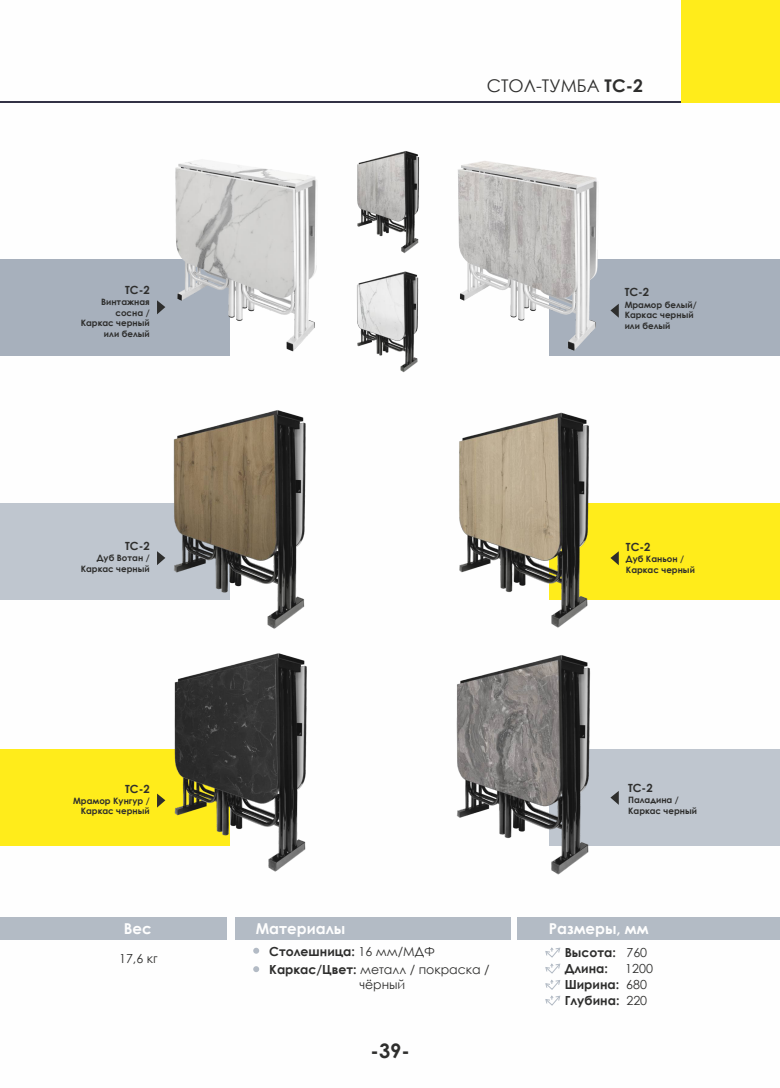
<style>
.page{position:relative;width:780px;height:1088px;background:#fff}
.page>*{position:absolute;margin:0;border:0;box-sizing:border-box;transform-origin:0 0}
.t1{font:700 20px "Century Gothic";color:#2e2e2d}
.t2{font:17.5px "Century Gothic";color:#2e2e2d}
.t3{font:700 15px "Century Gothic";color:#fefefe}
.t4{font:12.5px/16.2px "Century Gothic";color:#2e2e2d}
.t5{font:700 12.5px/16px "Century Gothic";color:#2e2e2d}
.t6{font:700 11.25px "Century Gothic";color:#2e2e2d}
.t7{font:700 8.75px/10.6px "Century Gothic";color:#2e2e2d;text-align:right}
.s1{font-weight:700}
.s2{font-weight:400}
</style>
<div class="page">
<div style="left:680px;top:0;width:99px;height:103px;background:#ffec1b"></div>
<hr style="left:0;top:101px;width:680px;height:2px;background:#333245">
<div style="left:517px;top:917px;width:262px;height:22px;background:#b3bbc5"></div>
<div style="left:235px;top:917px;width:276px;height:22px;background:#b3bbc5"></div>
<svg style="left:253px;top:948px;width:6px;height:6px"></svg>
<svg style="left:253px;top:966px;width:6px;height:6px"></svg>
<div style="left:0;top:917px;width:227px;height:22px;background:#b3bbc5"></div>
<div style="left:0;top:259px;width:230px;height:97px;background:#a7b0bc"></div>
<svg style="left:157px;top:300px;width:8px;height:14px"></svg>
<div style="left:0;top:503px;width:230px;height:96px;background:#bfc6cf"></div>
<div style="left:0;top:749px;width:230px;height:96px;background:#ffec1b"></div>
<svg style="left:157px;top:551px;width:8px;height:14px"></svg>
<svg style="left:157px;top:793px;width:8px;height:14px"></svg>
<div style="left:549px;top:259px;width:230px;height:97px;background:#a7b0bc"></div>
<svg style="left:611px;top:304px;width:7px;height:13px"></svg>
<div style="left:549px;top:503px;width:230px;height:96px;background:#ffec1b"></div>
<div style="left:549px;top:749px;width:230px;height:96px;background:#bfc6cf"></div>
<img style="left:458px;top:161px;width:153px;height:190px">
<img style="left:357px;top:151px;width:63px;height:222px">
<svg style="left:610px;top:552px;width:8px;height:13px"></svg>
<img style="left:175px;top:160px;width:142px;height:192px">
<img style="left:166px;top:410px;width:140px;height:219px">
<img style="left:459px;top:412px;width:143px;height:216px">
<img style="left:166px;top:653px;width:141px;height:219px">
<img style="left:456px;top:655px;width:145px;height:220px">
<svg style="left:610px;top:791px;width:8px;height:13px"></svg>
<svg style="left:545px;top:948px;width:15px;height:58px"></svg>
<h2 class="t2" style="left:487px;top:79px;width:157px">СТОЛ-ТУМБА <span class="s1">TC-2</span></h2>
<p class="t6" style="left:125px;top:286px;width:26px">ТС-2</p>
<p class="t7" style="left:81px;top:297px;width:70px">Винтажная сосна /<br>Каркас черный или белый</p>
<p class="t6" style="left:624px;top:288px;width:26px">ТС-2</p>
<p class="t7" style="left:624px;top:300px;width:74px;text-align:left">Мрамор белый/<br>Каркас черный или белый</p>
<p class="t6" style="left:125px;top:542px;width:26px">ТС-2</p>
<p class="t7" style="left:81px;top:554px;width:70px">Дуб Вотан /<br>Каркас черный</p>
<p class="t6" style="left:626px;top:543px;width:26px">ТС-2</p>
<p class="t7" style="left:626px;top:555px;width:70px;text-align:left">Дуб Каньон /<br>Каркас черный</p>
<p class="t6" style="left:125px;top:784px;width:26px">ТС-2</p>
<p class="t7" style="left:73px;top:796px;width:78px">Мрамор Кунгур /<br>Каркас черный</p>
<p class="t6" style="left:628px;top:783px;width:26px">ТС-2</p>
<p class="t7" style="left:628px;top:795px;width:70px;text-align:left">Паладина /<br>Каркас черный</p>
<h3 class="t3" style="left:124px;top:922px;width:29px">Вес</h3>
<h3 class="t4" style="left:119px;top:951px;width:40px">17,6 кг</h3>
<h3 class="t3" style="left:256px;top:922px;width:91px">Материалы</h3>
<h3 class="t4" style="left:269px;top:943px;width:222px;line-height:18.4px"><span class="s1">Столешница:</span> 16 мм/МДФ<br><span class="s1">Каркас/Цвет:</span> металл / покраска /</h3>
<h3 class="t4" style="left:359px;top:978px;width:47px">чёрный</h3>
<h3 class="t3" style="left:548px;top:922px;width:101px">Размеры, мм</h3>
<h3 class="t5" style="left:564px;top:945px;width:84px">Высота: <span class="s2">760<br></span>Длина:</h3>
<h3 class="t4" style="left:564px;top:961px;width:90px;text-indent:61px">1200<br><span class="s1">Ширина:</span> 680</h3>
<h3 class="t5" style="left:564px;top:994px;width:84px">Глубина: <span class="s2">220</span></h3>
<h1 class="t1" style="left:370px;top:1043px;width:41px">-39-</h1>
</div>
